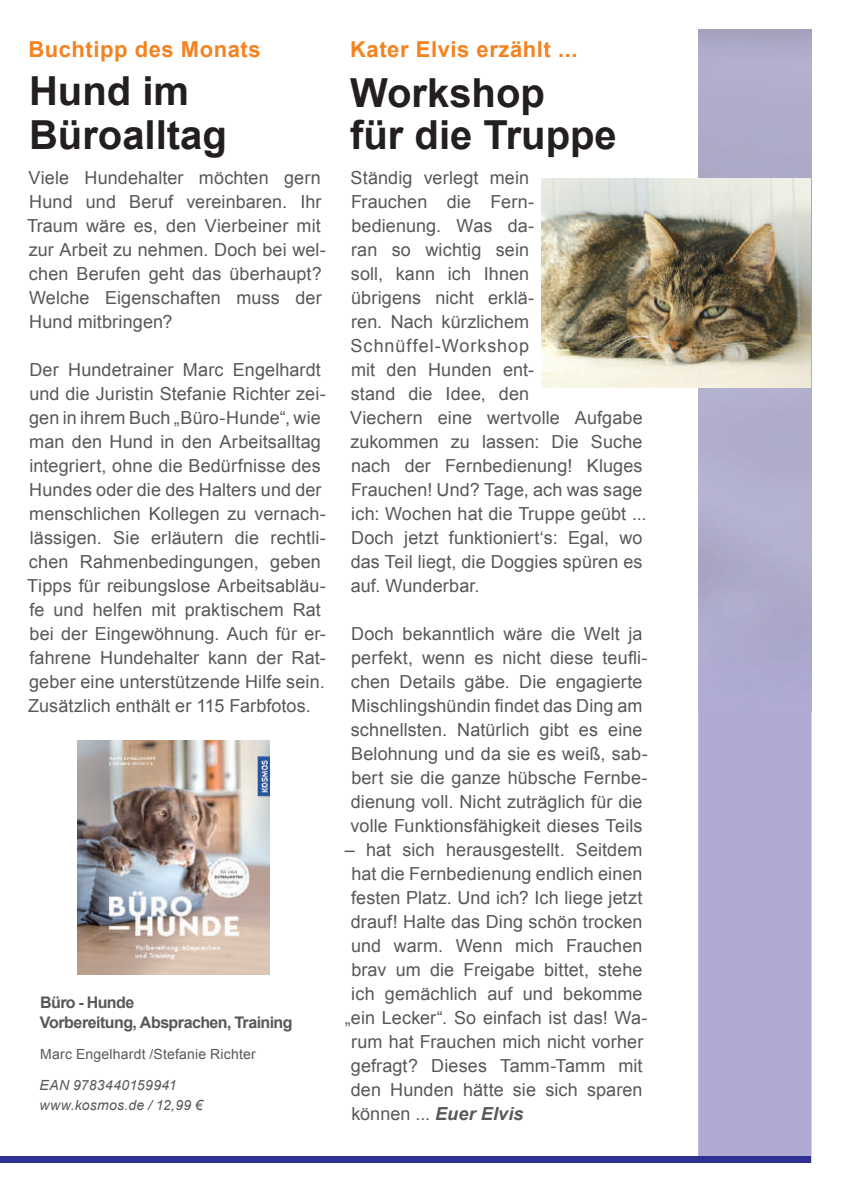
<style>
.page{position:relative;width:842px;height:1191px;background:#fff}
.page>*{position:absolute;margin:0;border:0;box-sizing:border-box;transform-origin:0 0}
.t1{font:700 40px/44px "Arial";color:#231f20}
.t2{font:700 22px "Arial";letter-spacing:.025em;color:#f58220}
.t3{font:18px/24px "Arial";letter-spacing:.005em;color:#57585a}
.t4{font:700 16px/20px "Arial";letter-spacing:-.035em;color:#57585a}
.t5{font:italic 14px/20px "Arial";letter-spacing:.02em;color:#57585a}
.t6{font:14px "Arial";letter-spacing:.015em;color:#57585a}
.s1{font-weight:700;font-style:italic}
</style>
<div class="page">
<div style="left:698px;top:711px;width:113px;height:446px;background:#afaad3"></div>
<div style="left:0;top:1157px;width:811px;height:6px;background:#2e3092"></div>
<img style="left:541px;top:179px;width:270px;height:208px">
<img style="left:78px;top:741px;width:191px;height:233px">
<p class="t2" style="left:28px;top:35px;width:234px">Buchtipp des Monats</p>
<p class="t2" style="left:350px;top:35px;width:229px">Kater Elvis erzählt ...</p>
<h1 class="t1" style="left:29px;top:70px;width:199px">Hund im<br>Büroalltag</h1>
<h1 class="t1" style="left:350px;top:73px;width:268px;line-height:42px">Workshop<br>für die Truppe</h1>
<p class="t3" style="left:27px;top:166px;width:300px">Viele Hundehalter möchten gern<br>Hund und Beruf vereinbaren. Ihr<br>Traum wäre es, den Vierbeiner mit zur Arbeit zu nehmen. Doch bei wel&shy;chen Berufen geht das überhaupt?<br>Welche Eigenschaften muss der<br>Hund mitbringen?</p>
<p class="t3" style="left:27px;top:358px;width:300px">Der Hundetrainer Marc Engelhardt und die Juristin Stefanie Richter zei&shy;gen in ihrem Buch „Büro-Hunde“, wie man den Hund in den Arbeitsalltag integriert, ohne die Bedürfnisse des Hundes oder die des Halters und der menschlichen Kollegen zu vernach&shy;lässigen. Sie erläutern die rechtli&shy;chen Rahmenbedingungen, geben Tipps für reibungslose Arbeitsabläu&shy;fe und helfen mit praktischem Rat bei der Eingewöhnung. Auch für er&shy;fahrene Hundehalter kann der Rat&shy;geber eine unterstützende Hilfe sein.<br>Zusätzlich enthält er 115 Farbfotos.</p>
<p class="t4" style="left:40px;top:992px;width:254px">Büro - Hunde<br>Vorbereitung, Absprachen, Training</p>
<p class="t6" style="left:40px;top:1044px;width:217px">Marc Engelhardt /Stefanie Richter</p>
<p class="t5" style="left:39px;top:1075px;width:165px">EAN 9783440159941 www.kosmos.de / 12,99 €</p>
<p class="t3" style="left:350px;top:166px;width:298px">Ständig verlegt mein<br>Frauchen die Fern-<br>bedienung. Was da-<br>ran so wichtig sein<br>soll, kann ich Ihnen<br>übrigens nicht erklä-<br>ren. Nach kürzlichem<br>Schnüffel-Workshop<br>mit den Hunden ent-<br>stand die Idee, den<br>Viechern eine wertvolle Aufgabe zukommen zu lassen: Die Suche nach der Fernbedienung! Kluges<br>Frauchen! Und? Tage, ach was sage ich: Wochen hat die Truppe geübt ...<br>Doch jetzt funktioniert‘s: Egal, wo das Teil liegt, die Doggies spüren es auf. Wunderbar.</p>
<p class="t3" style="left:351px;top:621px;width:298px">Doch bekanntlich wäre die Welt ja perfekt, wenn es nicht diese teufli&shy;chen Details gäbe. Die engagierte Mischlingshündin findet das Ding am schnellsten. Natürlich gibt es eine Belohnung und da sie es weiß, sab&shy;bert sie die ganze hübsche Fernbe&shy;dienung voll. Nicht zuträglich für die volle Funktionsfähigkeit dieses Teils</p>
<p class="t3" style="left:345px;top:837px;width:299px">– hat sich herausgestellt. Seitdem</p>
<p class="t3" style="left:351px;top:861px;width:293px">hat die Fernbedienung endlich einen</p>
<p class="t3" style="left:351px;top:885px;width:293px">festen Platz. Und ich? Ich liege jetzt</p>
<p class="t3" style="left:351px;top:909px;width:293px">drauf! Halte das Ding schön trocken</p>
<p class="t3" style="left:351px;top:933px;width:293px">und warm. Wenn mich Frauchen</p>
<p class="t3" style="left:351px;top:957px;width:293px">brav um die Freigabe bittet, stehe</p>
<p class="t3" style="left:351px;top:981px;width:293px">ich gemächlich auf und bekomme</p>
<p class="t3" style="left:345px;top:1005px;width:304px">„ein Lecker“. So einfach ist das! Wa-</p>
<p class="t3" style="left:351px;top:1029px;width:294px">rum hat Frauchen mich nicht vorher</p>
<p class="t3" style="left:351px;top:1053px;width:293px">gefragt? Dieses Tamm-Tamm mit</p>
<p class="t3" style="left:351px;top:1077px;width:293px">den Hunden hätte sie sich sparen</p>
<p class="t3" style="left:351px;top:1101px;width:174px">können ... <span class="s1">Euer Elvis</span></p>
</div>
